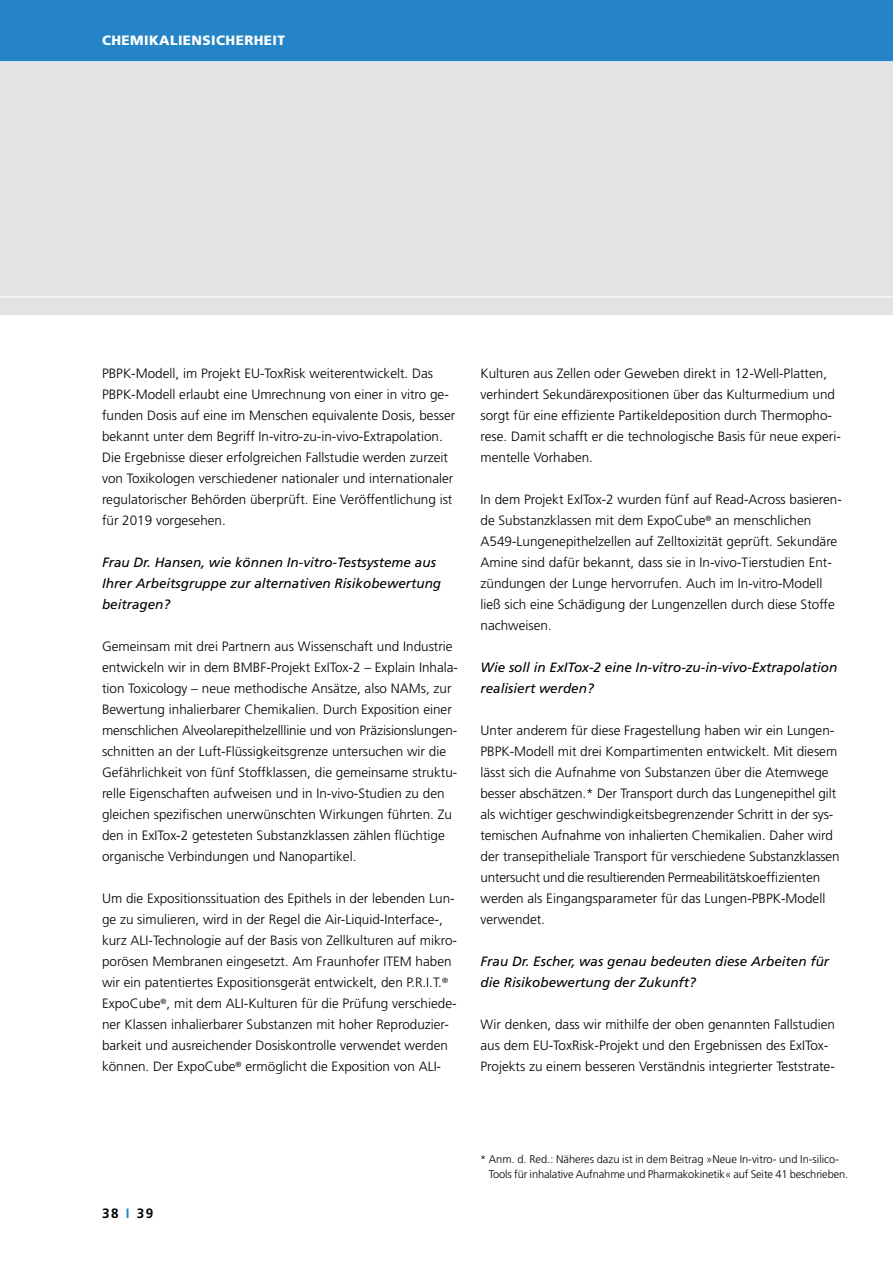
<style>
.page{position:relative;width:893px;height:1263px;background:#fff}
.page>*{position:absolute;margin:0;border:0;box-sizing:border-box;transform-origin:0 0}
.t1{font:300 13.5px/21px "Frutiger LT";color:#000}
.t2{font:italic 13.5px/21px "Frutiger LT";color:#000}
.t3{font:900 13.5px "Frutiger LT";letter-spacing:.03em;color:#fff}
.t4{font:700 13.5px "Frutiger LT";color:#000}
.t5{font:300 11.1px/15px "Frutiger LT";letter-spacing:-.01em;color:#000}
.s1{color:#2484c6}
</style>
<div class="page">
<div style="left:0;top:0;width:893px;height:315px;background:#e2e3e4"></div>
<div style="left:0;top:0;width:893px;height:62px;background:#2484c6"></div>
<hr style="left:0;top:61px;width:893px;height:1px;background:#fff">
<hr style="left:0;top:297px;width:893px;height:1px;background:#fff">
<p class="t3" style="left:102px;top:32px;width:184px">CHEMIKALIENSICHERHEIT</p>
<p class="t1" style="left:102px;top:363px;width:355px">PBPK-Modell, im Projekt EU-ToxRisk weiterentwickelt. Das PBPK-Modell erlaubt eine Umrechnung von einer in vitro ge&shy;funden Dosis auf eine im Menschen equivalente Dosis, besser bekannt unter dem Begriff In-vitro-zu-in-vivo-Extrapolation.<br>Die Ergebnisse dieser erfolgreichen Fallstudie werden zurzeit von Toxikologen verschiedener nationaler und internationaler regulatorischer Behörden überprüft. Eine Veröffentlichung ist für 2019 vorgesehen.</p>
<p class="t2" style="left:102px;top:552px;width:341px">Frau Dr. Hansen, wie können In-vitro-Testsysteme aus<br>Ihrer Arbeitsgruppe zur alternativen Risikobewertung beitragen?</p>
<p class="t1" style="left:102px;top:636px;width:358px">Gemeinsam mit drei Partnern aus Wissenschaft und Industrie entwickeln wir in dem BMBF-Projekt ExITox-2 – Explain Inhala&shy;tion Toxicology – neue methodische Ansätze, also NAMs, zur Bewertung inhalierbarer Chemikalien. Durch Exposition einer menschlichen Alveolarepithelzelllinie und von Präzisionslungen&shy;schnitten an der Luft-Flüssigkeitsgrenze untersuchen wir die Gefährlichkeit von fünf Stoffklassen, die gemeinsame struktu&shy;relle Eigenschaften aufweisen und in In-vivo-Studien zu den gleichen spezifischen unerwünschten Wirkungen führten. Zu den in ExITox-2 getesteten Substanzklassen zählen flüchtige organische Verbindungen und Nanopartikel.</p>
<p class="t1" style="left:102px;top:888px;width:357px">Um die Expositionssituation des Epithels in der lebenden Lun&shy;ge zu simulieren, wird in der Regel die Air-Liquid-Interface-, kurz ALI-Technologie auf der Basis von Zellkulturen auf mikro&shy;porösen Membranen eingesetzt. Am Fraunhofer ITEM haben wir ein patentiertes Expositionsgerät entwickelt, den P.R.I.T.<sup>® </sup>ExpoCube<sup>®</sup>, mit dem ALI-Kulturen für die Prüfung verschiede&shy;ner Klassen inhalierbarer Substanzen mit hoher Reproduzier&shy;barkeit und ausreichender Dosiskontrolle verwendet werden können. Der ExpoCube<sup>®</sup> ermöglicht die Exposition von ALI-</p>
<p class="t1" style="left:480px;top:363px;width:362px">Kulturen aus Zellen oder Geweben direkt in 12-Well-Platten, verhindert Sekundärexpositionen über das Kulturmedium und sorgt für eine effiziente Partikeldeposition durch Thermopho&shy;rese. Damit schafft er die technologische Basis für neue experi&shy;mentelle Vorhaben.</p>
<p class="t1" style="left:480px;top:489px;width:363px">In dem Projekt ExITox-2 wurden fünf auf Read-Across basieren&shy;de Substanzklassen mit dem ExpoCube<sup>®</sup> an menschlichen A549-Lungenepithelzellen auf Zelltoxizität geprüft. Sekundäre Amine sind dafür bekannt, dass sie in In-vivo-Tierstudien Ent&shy;zündungen der Lunge hervorrufen. Auch im In-vitro-Modell ließ sich eine Schädigung der Lungenzellen durch diese Stoffe nachweisen.</p>
<p class="t2" style="left:480px;top:657px;width:358px">Wie soll in ExITox-2 eine In-vitro-zu-in-vivo-Extrapolation realisiert werden?</p>
<p class="t1" style="left:480px;top:720px;width:360px">Unter anderem für diese Fragestellung haben wir ein Lungen-PBPK-Modell mit drei Kompartimenten entwickelt. Mit diesem lässt sich die Aufnahme von Substanzen über die Atemwege besser abschätzen.* Der Transport durch das Lungenepithel gilt als wichtiger geschwindigkeitsbegrenzender Schritt in der sys&shy;temischen Aufnahme von inhalierten Chemikalien. Daher wird der transepitheliale Transport für verschiedene Substanzklassen untersucht und die resultierenden Permeabilitätskoeffizienten werden als Eingangsparameter für das Lungen-PBPK-Modell verwendet.</p>
<p class="t2" style="left:480px;top:951px;width:350px">Frau Dr. Escher, was genau bedeuten diese Arbeiten für die Risikobewertung der Zukunft?</p>
<p class="t1" style="left:480px;top:1014px;width:356px">Wir denken, dass wir mithilfe der oben genannten Fallstudien aus dem EU-ToxRisk-Projekt und den Ergebnissen des ExITox-<br>Projekts zu einem besseren Verständnis integrierter Teststrate-</p>
<p class="t4" style="left:102px;top:1205px;width:53px">38 <span class="s1">I</span> 39</p>
<p class="t5" style="left:489px;top:1152px;width:361px;text-indent:-9px">* Anm. d. Red.: Näheres dazu ist in dem Beitrag »Neue In-vitro- und In-silico-<br>Tools für inhalative Aufnahme und Pharmakokinetik« auf Seite 41 beschrieben.</p>
</div>
